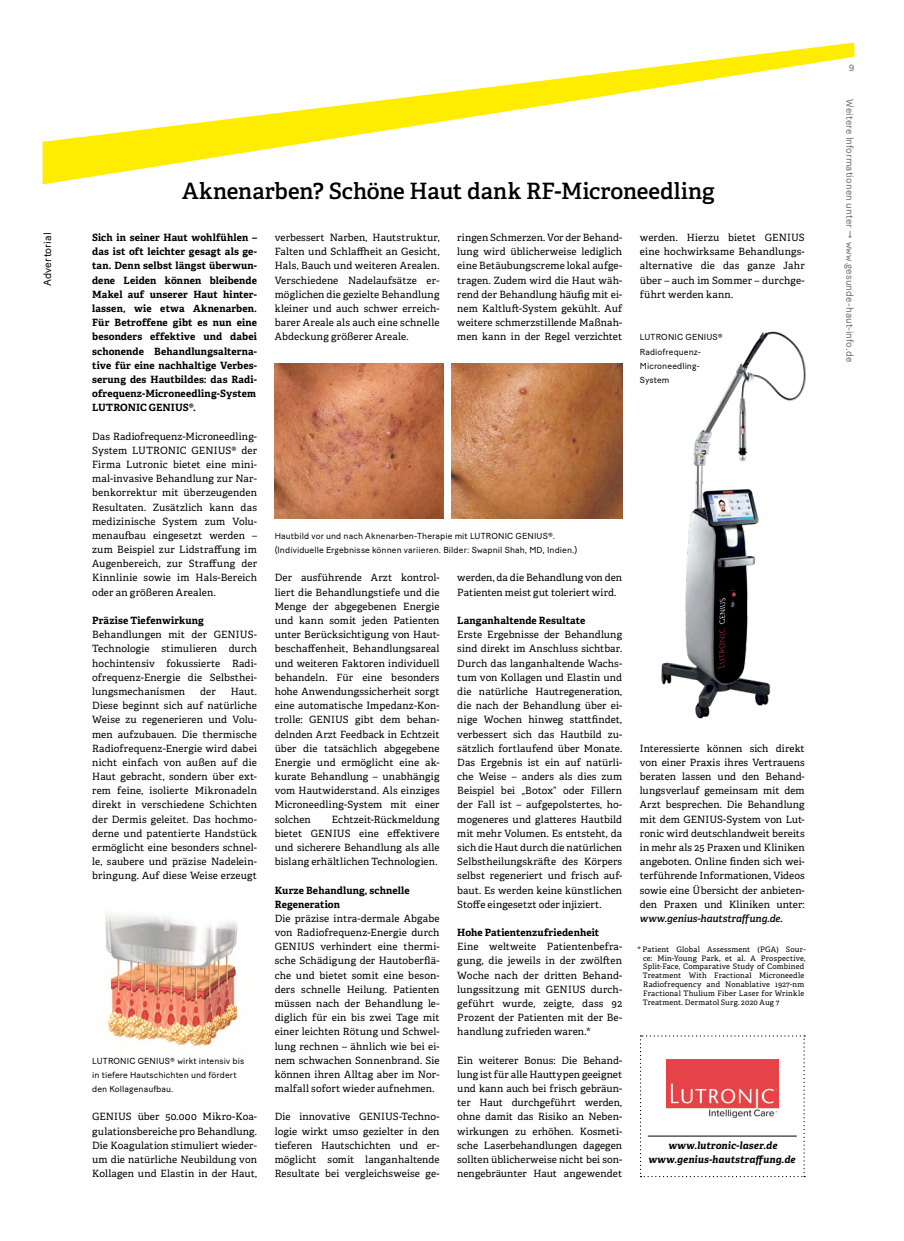
<style>
.page{position:relative;width:904px;height:1241px;background:#fff}
.page>*{position:absolute;margin:0;border:0;box-sizing:border-box;transform-origin:0 0}
.Avertorial_Headline{font:600 22.5px "Adelle";color:#000}
.KB_WB_Kennung{font:10.62px "Baton Turbo";letter-spacing:.005em;color:#000}
.Avertorial_Fließtext{font:10px/14.1px "Adelle";letter-spacing:.01em;color:#000;text-align:justify}
.Advertorial_LeadIn{font:700 10px/14.1px "Adelle";letter-spacing:.015em;color:#000;text-align:justify}
.Advertorial_Zwischen{font:700 10px/14.1px "Adelle";letter-spacing:.01em;color:#000}
.t1{font:10px "Baton Turbo";letter-spacing:.005em;color:#706f6f}
.Advertorial_URL{font:italic 700 10px/14.1px "Adelle";letter-spacing:.01em;color:#000;text-align:center}
.Bildunterschrift_Sch{font:8.75px/14.1px "Baton Turbo";letter-spacing:.015em;color:#000}
.Avertorial_Fließtext-2{font:7.5px/8.8px "Adelle";letter-spacing:.02em;color:#000}
.s1{font-size:11.25px}
.s2{font-weight:600;font-style:italic}
</style>
<div class="page">
<svg style="left:43px;top:43px;width:811px;height:141px"></svg>
<img style="left:105px;top:913px;width:134px;height:133px">
<svg style="left:640px;top:1035px;width:165px;height:141px"></svg>
<img style="left:666px;top:1059px;width:112px;height:58px">
<hr style="left:648px;top:1135px;width:148px;height:1px;background:#000">
<img style="left:275px;top:363px;width:168px;height:155px">
<img style="left:452px;top:363px;width:170px;height:155px">
<img style="left:661px;top:331px;width:145px;height:387px">
<p class="KB_WB_Kennung" style="left:39px;top:286px;width:55px;rotate:-90deg">Advertorial</p>
<p class="Avertorial_Headline" style="left:182px;top:174px;width:534px">Aknenarben? Schöne Haut dank RF-Microneedling</p>
<p class="Advertorial_LeadIn" style="left:92px;top:230px;width:166px">Sich in seiner Haut wohlfühlen – das ist oft leichter gesagt als ge&shy;tan. Denn selbst längst überwun&shy;dene Leiden können bleibende Makel auf unserer Haut hinter&shy;lassen, wie etwa Aknenarben.<br>Für Betroffene gibt es nun eine besonders effektive und dabei schonende Behandlungsalterna&shy;tive für eine nachhaltige Verbes&shy;serung des Hautbildes: das Radi&shy;ofrequenz-Microneedling-System LUTRONIC GENIUS<span class="s1">®</span>.</p>
<p class="Avertorial_Fließtext" style="left:92px;top:428px;width:166px">Das Radiofrequenz-Microneedling-System LUTRONIC GENIUS<span class="s1">®</span> der Firma Lutronic bietet eine mini&shy;mal-invasive Behandlung zur Nar&shy;benkorrektur mit überzeugenden Resultaten. Zusätzlich kann das medizinische System zum Volu&shy;menaufbau eingesetzt werden – zum Beispiel zur Lidstraffung im Augenbereich, zur Straffung der Kinnlinie sowie im Hals-Bereich oder an größeren Arealen.</p>
<p class="Advertorial_Zwischen" style="left:92px;top:613px;width:113px">Präzise Tiefenwirkung</p>
<p class="Avertorial_Fließtext" style="left:92px;top:627px;width:166px">Behandlungen mit der GENIUS-Technologie stimulieren durch hochintensiv fokussierte Radi&shy;ofrequenz-Energie die Selbsthei&shy;lungsmechanismen</p>
<p class="Avertorial_Fließtext" style="left:200px;top:683px;width:17px">der</p>
<p class="Avertorial_Fließtext" style="left:92px;top:683px;width:166px;text-indent:139px">Haut.<br>Diese beginnt sich auf natürliche Weise zu regenerieren und Volu&shy;men aufzubauen. Die thermische Radiofrequenz-Energie wird dabei nicht einfach von außen auf die Haut gebracht, sondern über ext&shy;rem feine, isolierte Mikronadeln direkt in verschiedene Schichten der Dermis geleitet. Das hochmo&shy;derne und patentierte Handstück ermöglicht eine besonders schnel&shy;le, saubere und präzise Nadelein&shy;bringung. Auf diese Weise erzeugt</p>
<p class="Bildunterschrift_Sch" style="left:92px;top:1052px;width:154px">LUTRONIC GENIUS® wirkt intensiv bis in tiefere Hautschichten und fördert den Kollagenaufbau.</p>
<p class="Avertorial_Fließtext" style="left:92px;top:1109px;width:166px">GENIUS über 50.000 Mikro-Koa&shy;gulationsbereiche pro Behandlung.<br>Die Koagulation stimuliert wieder&shy;um die natürliche Neubildung von Kollagen und Elastin in der Haut,</p>
<p class="Avertorial_Fließtext" style="left:275px;top:230px;width:166px">verbessert Narben, Hautstruktur, Falten und Schlaffheit an Gesicht, Hals, Bauch und weiteren Arealen.<br>Verschiedene Nadelaufsätze er&shy;möglichen die gezielte Behandlung kleiner und auch schwer erreich&shy;barer Areale als auch eine schnelle Abdeckung größerer Areale.</p>
<p class="Avertorial_Fließtext" style="left:457px;top:230px;width:166px">ringen Schmerzen. Vor der Behand&shy;lung wird üblicherweise lediglich eine Betäubungscreme lokal aufge&shy;tragen. Zudem wird die Haut wäh&shy;rend der Behandlung häufig mit ei&shy;nem Kaltluft-System gekühlt. Auf weitere schmerzstillende Maßnah&shy;men kann in der Regel verzichtet</p>
<p class="Avertorial_Fließtext" style="left:640px;top:230px;width:166px">werden. Hierzu bietet GENIUS eine hochwirksame Behandlungs&shy;alternative die das ganze Jahr über – auch im Sommer – durchge&shy;führt werden kann.</p>
<p class="Bildunterschrift_Sch" style="left:640px;top:329px;width:84px">LUTRONIC GENIUS®<br>Radiofrequenz-<br>Microneedling-<br>System</p>
<p class="Bildunterschrift_Sch" style="left:275px;top:528px;width:304px">Hautbild vor und nach Aknenarben-Therapie mit LUTRONIC GENIUS®. (Individuelle Ergebnisse können variieren. Bilder: Swapnil Shah, MD, Indien.)</p>
<p class="Avertorial_Fließtext" style="left:275px;top:570px;width:166px">Der ausführende Arzt kontrol&shy;liert die Behandlungstiefe und die Menge der abgegebenen Energie und kann somit jeden Patienten unter Berücksichtigung von Haut&shy;beschaffenheit, Behandlungsareal und weiteren Faktoren individuell behandeln. Für eine besonders hohe Anwendungssicherheit sorgt eine automatische Impedanz-Kon&shy;trolle: GENIUS gibt dem behan&shy;delnden Arzt Feedback in Echtzeit über die tatsächlich abgegebene Energie und ermöglicht eine ak&shy;kurate Behandlung – unabhängig vom Hautwiderstand. Als einziges Microneedling-System mit einer solchen</p>
<p class="Avertorial_Fließtext" style="left:275px;top:811px;width:166px;text-indent:57px">Echtzeit-Rückmeldung bietet GENIUS eine effektivere und sicherere Behandlung als alle bislang erhältlichen Technologien.</p>
<p class="Advertorial_Zwischen" style="left:275px;top:882px;width:136px">Kurze Behandlung, schnelle<br>Regeneration</p>
<p class="Avertorial_Fließtext" style="left:275px;top:910px;width:166px">Die präzise intra-dermale Abgabe von Radiofrequenz-Energie durch GENIUS verhindert eine thermi&shy;sche Schädigung der Hautoberflä&shy;che und bietet somit eine beson&shy;ders schnelle Heilung. Patienten müssen nach der Behandlung le&shy;diglich für ein bis zwei Tage mit einer leichten Rötung und Schwel&shy;lung rechnen – ähnlich wie bei ei&shy;nem schwachen Sonnenbrand. Sie können ihren Alltag aber im Nor&shy;malfall sofort wieder aufnehmen.</p>
<p class="Avertorial_Fließtext" style="left:275px;top:1109px;width:166px">Die innovative GENIUS-Techno&shy;logie wirkt umso gezielter in den tieferen Hautschichten und er&shy;möglicht somit langanhaltende Resultate bei vergleichsweise ge-</p>
<p class="Avertorial_Fließtext" style="left:457px;top:570px;width:166px">werden, da die Behandlung von den<br>Patienten meist gut toleriert wird.</p>
<p class="Advertorial_Zwischen" style="left:457px;top:613px;width:129px">Langanhaltende Resultate</p>
<p class="Avertorial_Fließtext" style="left:457px;top:627px;width:166px">Erste Ergebnisse der Behandlung sind direkt im Anschluss sichtbar.<br>Durch das langanhaltende Wachs&shy;tum von Kollagen und Elastin und die natürliche Hautregeneration, die nach der Behandlung über ei&shy;nige Wochen hinweg stattfindet, verbessert sich das Hautbild zu&shy;sätzlich fortlaufend über Monate.<br>Das Ergebnis ist ein auf natürli&shy;che Weise – anders als dies zum Beispiel bei „Botox“ oder Fillern der Fall ist – aufgepolstertes, ho&shy;mogeneres und glatteres Hautbild mit mehr Volumen. Es entsteht, da sich die Haut durch die natürlichen Selbstheilungskräfte des Körpers selbst regeneriert und frisch auf&shy;baut. Es werden keine künstlichen Stoffe eingesetzt oder injiziert.</p>
<p class="Advertorial_Zwischen" style="left:457px;top:924px;width:143px">Hohe Patientenzufriedenheit</p>
<p class="Avertorial_Fließtext" style="left:457px;top:939px;width:166px">Eine weltweite Patientenbefra&shy;gung, die jeweils in der zwölften Woche nach der dritten Behand&shy;lungssitzung mit GENIUS durch&shy;geführt wurde, zeigte, dass 92<br>Prozent der Patienten mit der Be&shy;handlung zufrieden waren.*</p>
<p class="Avertorial_Fließtext" style="left:457px;top:1052px;width:166px">Ein weiterer Bonus: Die Behand&shy;lung ist für alle Hauttypen geeignet und kann auch bei frisch gebräun&shy;ter Haut durchgeführt werden, ohne damit das Risiko an Neben&shy;wirkungen zu erhöhen. Kosmeti&shy;sche Laserbehandlungen dagegen sollten üblicherweise nicht bei son&shy;nengebräunter Haut angewendet</p>
<p class="Avertorial_Fließtext" style="left:640px;top:740px;width:166px">Interessierte können sich direkt von einer Praxis ihres Vertrauens beraten lassen und den Behand&shy;lungsverlauf gemeinsam mit dem Arzt besprechen. Die Behandlung mit dem GENIUS-System von Lut&shy;ronic wird deutschlandweit bereits in mehr als 25 Praxen und Kliniken angeboten. Online finden sich wei&shy;terführende Informationen, Videos sowie eine Übersicht der anbieten&shy;den Praxen und Kliniken unter: <span class="s2">www.genius-hautstraffung.de.</span></p>
<p class="Avertorial_Fließtext-2" style="left:643px;top:944px;width:164px;text-indent:-6px">* Patient Global Assessment (PGA) Sour&shy;ce: Min-Young Park, et al. A Prospective, Split-Face, Comparative Study of Combined Treatment With Fractional Microneedle Radiofrequency and Nonablative 1927-nm Fractional Thulium Fiber Laser for Wrinkle Treatment. Dermatol Surg. 2020 Aug 7</p>
<p class="Advertorial_URL" style="left:648px;top:1137px;width:149px">www.lutronic-laser.de www.genius-hautstraffung.de</p>
<p class="t1" style="left:848px;top:60px;width:7px">9</p>
<p class="t1" style="left:857px;top:99px;width:130px;rotate:90deg">Weitere Informationen unter</p>
<p class="t1" style="left:857px;top:241px;width:122px;rotate:90deg">www.gesunde-haut-info.de</p>
</div>
